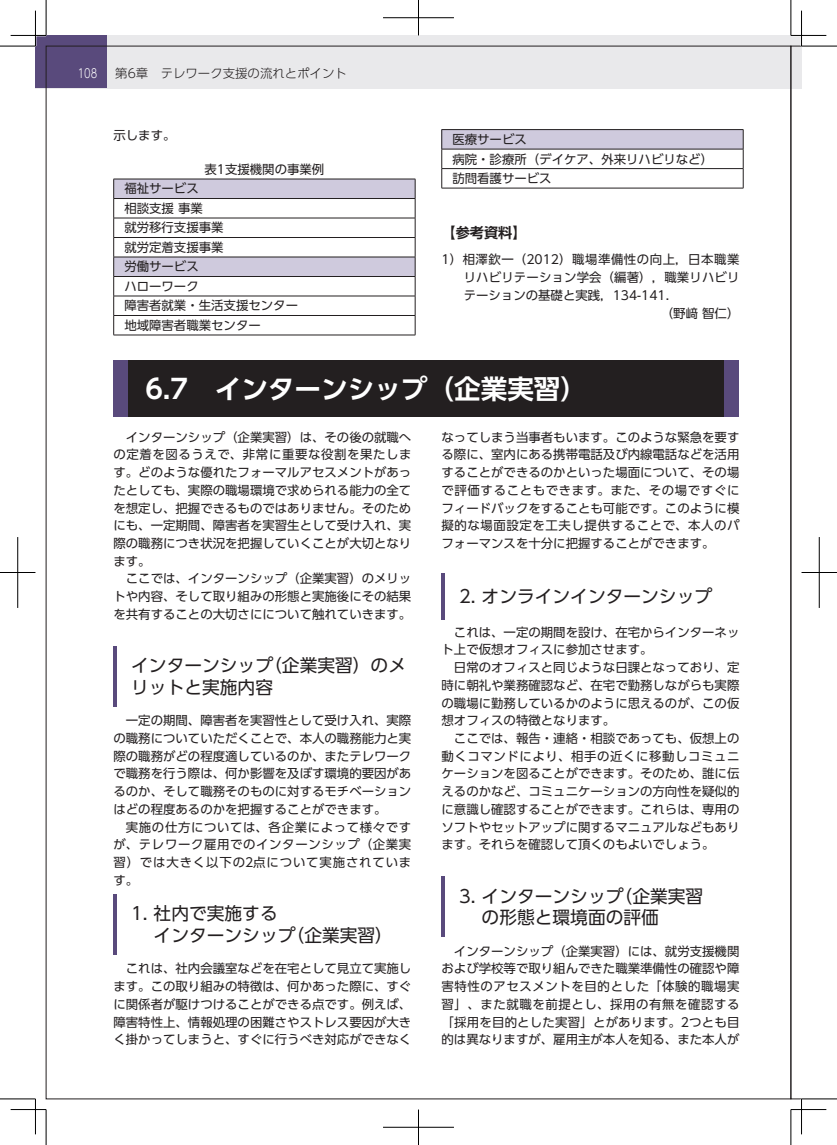
<style>
.page{position:relative;width:837px;height:1145px;background:#fff}
.page>*{position:absolute;margin:0;border:0;box-sizing:border-box;transform-origin:0 0}
.t1{font:700 26.62px "UD Shin Go Pro De";color:#fff}
.t2{font:17.75px/21.2px "UD Shin Go Pro";color:#231f20}
.t3{font:700 14.12px "UD Shin Go Pro De";color:#231f20}
.t4{font:12.38px/17.8px "UD Shin Go Pro";color:#231f20;text-align:justify}
.t5{font:12.38px "UD Shin Go Pro";letter-spacing:.045em;color:#231f20}
.t6{font:300 12.38px "UD Shin Go Pro";color:#231f20}
.t7{font:300 12.38px "UD Shin Go Pro";color:#fff;scale:.8 1}
</style>
<div class="page">
<div style="left:35px;top:35px;width:766px;height:54px;background:#e9e9eb"></div>
<div style="left:35px;top:35px;width:72px;height:53px;background:#594a7c"></div>
<svg style="left:113px;top:179px;width:303px;height:156px"></svg>
<hr style="left:113px;top:335px;width:302px;height:1px;background:#231f20">
<div style="left:441px;top:130px;width:302px;height:19px;background:#cfcadd"></div>
<hr style="left:441px;top:129px;width:302px;height:1px;background:#231f20">
<hr style="left:441px;top:149px;width:302px;height:1px;background:#231f20">
<hr style="left:441px;top:168px;width:302px;height:1px;background:#231f20">
<svg style="left:441px;top:130px;width:1px;height:58px"></svg>
<svg style="left:742px;top:130px;width:1px;height:58px"></svg>
<hr style="left:441px;top:188px;width:302px;height:1px;background:#231f20">
<div style="left:113px;top:360px;width:626px;height:57px;background:#594a7c"></div>
<div style="left:129px;top:360px;width:594px;height:57px;background:#231f20"></div>
<hr style="left:113px;top:646px;width:4px;height:60px;background:#594a7c">
<hr style="left:113px;top:894px;width:4px;height:60px;background:#594a7c">
<hr style="left:441px;top:573px;width:4px;height:46px;background:#594a7c">
<hr style="left:441px;top:876px;width:4px;height:60px;background:#594a7c">
<svg style="left:790px;top:46px;width:11px;height:1053px"></svg>
<hr style="left:800px;top:11px;width:2px;height:35px;background:#fff">
<hr style="left:800px;top:1098px;width:2px;height:36px;background:#fff">
<hr style="left:0;top:46px;width:35px;height:1px;background:#000">
<hr style="left:801px;top:46px;width:35px;height:1px;background:#000">
<hr style="left:0;top:1098px;width:35px;height:1px;background:#000">
<hr style="left:801px;top:1098px;width:35px;height:1px;background:#000">
<hr style="left:46px;top:0;width:1px;height:35px;background:#000">
<hr style="left:46px;top:1109px;width:1px;height:35px;background:#000">
<hr style="left:790px;top:0;width:1px;height:35px;background:#000">
<hr style="left:790px;top:1109px;width:1px;height:35px;background:#000">
<hr style="left:11px;top:35px;width:35px;height:1px;background:#000">
<hr style="left:790px;top:35px;width:36px;height:1px;background:#000">
<hr style="left:11px;top:1109px;width:35px;height:1px;background:#000">
<hr style="left:790px;top:1109px;width:36px;height:1px;background:#000">
<hr style="left:35px;top:11px;width:1px;height:35px;background:#000">
<hr style="left:35px;top:1098px;width:1px;height:36px;background:#000">
<hr style="left:801px;top:11px;width:1px;height:35px;background:#000">
<hr style="left:801px;top:1098px;width:1px;height:36px;background:#000">
<hr style="left:383px;top:18px;width:71px;height:1px;background:#000">
<hr style="left:418px;top:0;width:1px;height:35px;background:#000">
<hr style="left:383px;top:1127px;width:71px;height:1px;background:#000">
<hr style="left:418px;top:1109px;width:1px;height:35px;background:#000">
<hr style="left:0;top:572px;width:35px;height:1px;background:#000">
<hr style="left:18px;top:537px;width:1px;height:71px;background:#000">
<hr style="left:801px;top:572px;width:35px;height:1px;background:#000">
<hr style="left:818px;top:537px;width:1px;height:71px;background:#000">
<p class="t7" style="left:78px;top:64px;width:26px">108</p>
<p class="t6" style="left:115px;top:64px;width:233px">第6章　テレワーク支援の流れとポイント</p>
<p class="t4" style="left:113px;top:126px;width:64px">示します。</p>
<p class="t4" style="left:204px;top:160px;width:121px">表1支援機関の事業例</p>
<p class="t4" style="left:124px;top:179px;width:175px;line-height:19.5px;text-align:left">福祉サービス<br>相談支援 事業<br>就労移行支援事業<br>就労定着支援事業<br>労働サービス<br>ハローワーク<br>障害者就業・生活支援センター地域障害者職業センター</p>
<p class="t4" style="left:452px;top:129px;width:262px;line-height:19.5px;text-align:left">医療サービス<br>病院・診療所（デイケア、外来リハビリなど）訪問看護サービス</p>
<p class="t3" style="left:441px;top:222px;width:87px">【参考資料】</p>
<p class="t5" style="left:441px;top:250px;width:299px">1）相澤欽一（2012）職場準備性の向上，日本職業</p>
<p class="t4" style="left:463px;top:268px;width:277px">リハビリテーション学会（編著），職業リハビリ</p>
<p class="t4" style="left:463px;top:286px;width:216px">テーションの基礎と実践，134-141．</p>
<p class="t4" style="left:660px;top:303px;width:80px">（野﨑 智仁）</p>
<h1 class="t1" style="left:145px;top:367px;width:443px">6.7　インターンシップ（企業実習）</h1>
<p class="t4" style="left:113px;top:427px;width:299px;text-indent:12px">インターンシップ（企業実習）は、その後の就職への定着を図るうえで、非常に重要な役割を果たします。どのような優れたフォーマルアセスメントがあったとしても、実際の職場環境で求められる能力の全てを想定し、把握できるものではありません。そのためにも、一定期間、障害者を実習生として受け入れ、実際の職務につき状況を把握していくことが大切となります。</p>
<p class="t4" style="left:113px;top:569px;width:299px;text-indent:12px">ここでは、インターンシップ（企業実習）のメリットや内容、そして取り組みの形態と実施後にその結果を共有することの大切さにについて触れていきます。</p>
<h2 class="t2" style="left:131px;top:654px;width:276px">インターンシップ（企業実習）のメリットと実施内容</h2>
<p class="t4" style="left:113px;top:711px;width:299px;text-indent:12px">一定の期間、障害者を実習性として受け入れ、実際の職務についていただくことで、本人の職務能力と実際の職務がどの程度適しているのか、またテレワークで職務を行う際は、何か影響を及ぼす環境的要因があるのか、そして職務そのものに対するモチベーションはどの程度あるのかを把握することができます。</p>
<p class="t4" style="left:113px;top:817px;width:299px;text-indent:12px">実施の仕方については、各企業によって様々ですが、テレワーク雇用でのインターンシップ（企業実習）では大きく以下の2点について実施されています。</p>
<h2 class="t2" style="left:153px;top:902px;width:241px;text-indent:-22px">1. 社内で実施する<br>インターンシップ（企業実習）</h2>
<p class="t4" style="left:113px;top:959px;width:299px;text-indent:12px">これは、社内会議室などを在宅として見立て実施します。この取り組みの特徴は、何かあった際に、すぐに関係者が駆けつけることができる点です。例えば、障害特性上、情報処理の困難さやストレス要因が大きく掛かってしまうと、すぐに行うべき対応ができなく</p>
<p class="t4" style="left:441px;top:428px;width:299px">なってしまう当事者もいます。このような緊急を要する際に、室内にある携帯電話及び内線電話などを活用することができるのかといった場面について、その場で評価することもできます。また、その場ですぐにフィードバックをすることも可能です。このように模擬的な場面設定を工夫し提供することで、本人のパフォーマンスを十分に把握することができます。</p>
<h2 class="t2" style="left:459px;top:585px;width:254px">2. オンラインインターンシップ</h2>
<p class="t4" style="left:441px;top:622px;width:299px;text-indent:12px">これは、一定の期間を設け、在宅からインターネット上で仮想オフィスに参加させます。</p>
<p class="t4" style="left:441px;top:658px;width:299px;text-indent:12px">日常のオフィスと同じような日課となっており、定時に朝礼や業務確認など、在宅で勤務しながらも実際の職場に勤務しているかのように思えるのが、この仮想オフィスの特徴となります。</p>
<p class="t4" style="left:441px;top:729px;width:299px;text-indent:12px">ここでは、報告・連絡・相談であっても、仮想上の動くコマンドにより、相手の近くに移動しコミュニケーションを図ることができます。そのため、誰に伝えるのかなど、コミュニケーションの方向性を疑似的に意識し確認することができます。これらは、専用のソフトやセットアップに関するマニュアルなどもあります。それらを確認して頂くのもよいでしょう。</p>
<h2 class="t2" style="left:481px;top:884px;width:223px;text-indent:-22px">3. インターンシップ（企業実習の形態と環境面の評価</h2>
<p class="t4" style="left:441px;top:941px;width:299px;text-indent:12px">インターンシップ（企業実習）には、就労支援機関および学校等で取り組んできた職業準備性の確認や障害特性のアセスメントを目的とした「体験的職場実習」、また就職を前提とし、採用の有無を確認する「採用を目的とした実習」とがあります。2つとも目的は異なりますが、雇用主が本人を知る、また本人が</p>
</div>
